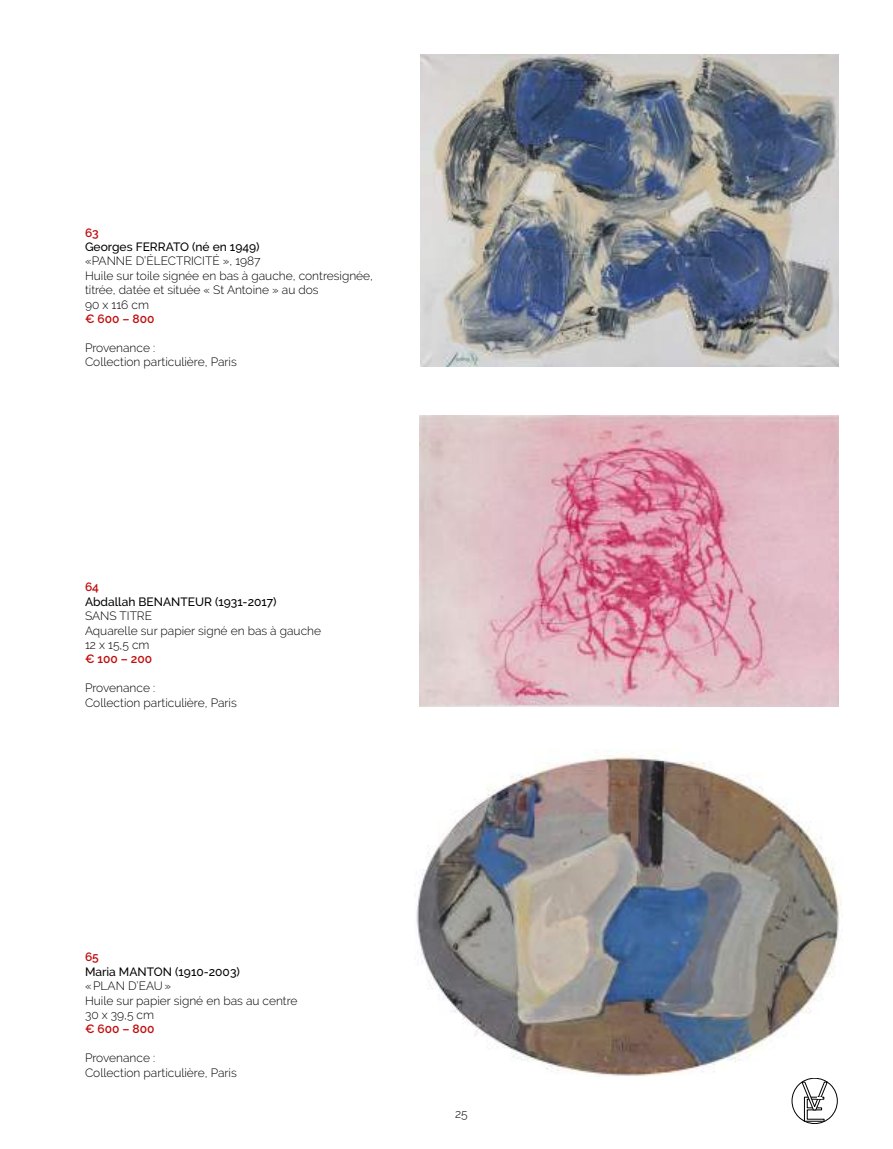
<style>
.page{position:relative;width:893px;height:1149px;background:#fff}
.page>*{position:absolute;margin:0;border:0;box-sizing:border-box;transform-origin:0 0}
.t1{font:300 12px/14.4px "Raleway";color:#000}
.t2{font:500 12px "Raleway";color:#000}
.t3{font:600 12px "Raleway";color:#c00d0d}
</style>
<div class="page">
<svg style="left:792px;top:1078px;width:45px;height:45px"></svg>
<img style="left:421px;top:54px;width:417px;height:312px">
<img style="left:420px;top:415px;width:419px;height:291px">
<img style="left:416px;top:751px;width:425px;height:325px">
<p class="t3" style="left:85px;top:225px;width:15px">63</p>
<p class="t2" style="left:85px;top:240px;width:176px">Georges FERRATO (né en 1949)</p>
<p class="t1" style="left:85px;top:254px;width:290px">«PANNE D’ÉLECTRICITÉ », 1987<br>Huile sur toile signée en bas à gauche, contresignée, titrée, datée et située « St Antoine » au dos<br>90 x 116 cm</p>
<p class="t3" style="left:85px;top:312px;width:71px">€ 600 – 800</p>
<p class="t1" style="left:85px;top:340px;width:153px">Provenance :<br>Collection particulière, Paris</p>
<p class="t3" style="left:85px;top:580px;width:16px">64</p>
<p class="t2" style="left:85px;top:594px;width:193px">Abdallah BENANTEUR (1931-2017)</p>
<p class="t1" style="left:85px;top:608px;width:238px">SANS TITRE<br>Aquarelle sur papier signé en bas à gauche<br>12 x 15,5 cm</p>
<p class="t3" style="left:85px;top:652px;width:69px">€ 100 – 200</p>
<p class="t1" style="left:85px;top:680px;width:153px">Provenance :<br>Collection particulière, Paris</p>
<p class="t3" style="left:85px;top:949px;width:15px">65</p>
<p class="t2" style="left:85px;top:964px;width:156px">Maria MANTON (1910-2003)</p>
<p class="t1" style="left:85px;top:978px;width:214px">«PLAN D’EAU»<br>Huile sur papier signé en bas au centre<br>30 x 39,5 cm</p>
<p class="t3" style="left:85px;top:1021px;width:71px">€ 600 – 800</p>
<p class="t1" style="left:85px;top:1050px;width:153px">Provenance :<br>Collection particulière, Paris</p>
<p class="t1" style="left:455px;top:1106px;width:14px">25</p>
</div>
